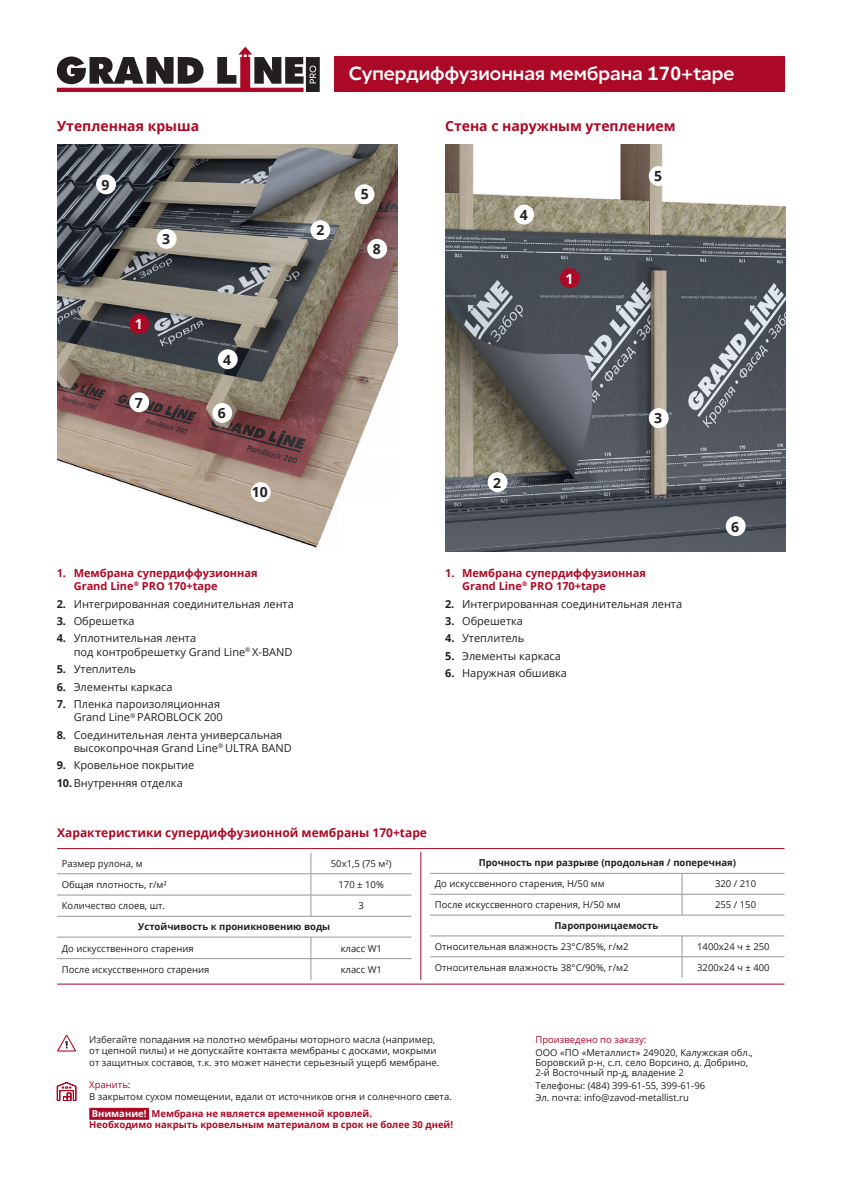
<style>
.page{position:relative;width:842px;height:1191px;background:#fff}
.page>*{position:absolute;margin:0;border:0;box-sizing:border-box;transform-origin:0 0}
.t1{font:500 19px "Red Ring";color:#fff}
.t2{font:700 14px "Open Sans";color:#ac0926}
.t3{font:700 14px "Open Sans";color:#231f20}
.t4{font:700 14px "Open Sans";color:#fff}
.t5{font:700 12px "Open Sans";color:#ac0926}
.t6{font:11px/13.2px "Open Sans";color:#231f20}
.t7{font:700 11px/13.2px "Open Sans";color:#ac0926}
.t8{font:9.5px/11.4px "Open Sans";color:#231f20}
.t9{font:700 9.5px/11.4px "Open Sans";color:#ac0926}
.t10{font:700 9.5px "Open Sans";color:#231f20}
.t11{font:9.5px "Open Sans";color:#ac0926}
.s1{font-weight:700}
.s2{color:#ac0926}
.s3{color:#fff}
</style>
<div class="page">
<img style="left:445px;top:144px;width:340px;height:408px">
<img style="left:57px;top:144px;width:340px;height:404px">
<div style="left:367px;top:239px;width:20px;height:20px;background:#fff;border-radius:50%"></div>
<div style="left:514px;top:205px;width:20px;height:19px;background:#fff;border-radius:50%"></div>
<div style="left:212px;top:403px;width:20px;height:20px;background:#fff;border-radius:50%"></div>
<div style="left:649px;top:166px;width:20px;height:20px;background:#fff;border-radius:50%"></div>
<div style="left:488px;top:472px;width:19px;height:20px;background:#fff;border-radius:50%"></div>
<div style="left:310px;top:220px;width:20px;height:20px;background:#fff;border-radius:50%"></div>
<div style="left:649px;top:408px;width:20px;height:20px;background:#fff;border-radius:50%"></div>
<div style="left:218px;top:349px;width:20px;height:20px;background:#fff;border-radius:50%"></div>
<div style="left:157px;top:229px;width:20px;height:20px;background:#fff;border-radius:50%"></div>
<div style="left:96px;top:174px;width:20px;height:20px;background:#fff;border-radius:50%"></div>
<div style="left:251px;top:482px;width:20px;height:20px;background:#fff;border-radius:50%"></div>
<div style="left:726px;top:516px;width:20px;height:20px;background:#fff;border-radius:50%"></div>
<div style="left:129px;top:392px;width:20px;height:20px;background:#fff;border-radius:50%"></div>
<div style="left:355px;top:184px;width:19px;height:20px;background:#fff;border-radius:50%"></div>
<div style="left:560px;top:268px;width:20px;height:20px;background:#ac0926;border-radius:50%"></div>
<div style="left:129px;top:314px;width:20px;height:20px;background:#ac0926;border-radius:50%"></div>
<div style="left:89px;top:1107px;width:60px;height:12px;background:#ac0926"></div>
<svg style="left:57px;top:1082px;width:20px;height:19px"></svg>
<svg style="left:57px;top:1034px;width:19px;height:17px"></svg>
<div style="left:334px;top:57px;width:451px;height:35px;background:#ac0926"></div>
<svg style="left:57px;top:47px;width:263px;height:45px"></svg>
<hr style="left:57px;top:983px;width:727px;height:1px;background:#ac0926">
<hr style="left:421px;top:851px;width:1px;height:129px;background:#ac0926">
<hr style="left:57px;top:848px;width:727px;height:1px;background:#ac0926">
<hr style="left:57px;top:873px;width:254px;height:1px;background:#939598">
<hr style="left:311px;top:873px;width:100px;height:1px;background:#939598">
<hr style="left:57px;top:894px;width:254px;height:1px;background:#939598">
<hr style="left:311px;top:894px;width:100px;height:1px;background:#939598">
<svg style="left:311px;top:852px;width:1px;height:64px"></svg>
<hr style="left:57px;top:916px;width:254px;height:1px;background:#939598">
<hr style="left:311px;top:916px;width:100px;height:1px;background:#939598">
<hr style="left:57px;top:936px;width:254px;height:1px;background:#939598">
<hr style="left:311px;top:936px;width:100px;height:1px;background:#939598">
<hr style="left:57px;top:958px;width:254px;height:1px;background:#939598">
<hr style="left:311px;top:958px;width:100px;height:1px;background:#939598">
<svg style="left:311px;top:937px;width:1px;height:43px"></svg>
<hr style="left:430px;top:873px;width:252px;height:1px;background:#939598">
<hr style="left:682px;top:873px;width:102px;height:1px;background:#939598">
<hr style="left:430px;top:894px;width:252px;height:1px;background:#939598">
<hr style="left:682px;top:894px;width:102px;height:1px;background:#939598">
<svg style="left:682px;top:873px;width:1px;height:41px"></svg>
<hr style="left:430px;top:914px;width:252px;height:1px;background:#939598">
<hr style="left:682px;top:914px;width:102px;height:1px;background:#939598">
<hr style="left:430px;top:935px;width:252px;height:1px;background:#939598">
<hr style="left:682px;top:935px;width:102px;height:1px;background:#939598">
<hr style="left:430px;top:956px;width:252px;height:1px;background:#939598">
<hr style="left:682px;top:956px;width:102px;height:1px;background:#939598">
<svg style="left:682px;top:936px;width:1px;height:41px"></svg>
<h1 class="t1" style="left:349px;top:61px;width:387px">Супердиффузионная мембрана 170+tape</h1>
<h2 class="t2" style="left:57px;top:116px;width:143px">Утепленная крыша</h2>
<h2 class="t2" style="left:445px;top:116px;width:232px">Стена с наружным утеплением</h2>
<h2 class="t3" style="left:102px;top:175px;width:9px">9</h2>
<h2 class="t3" style="left:162px;top:229px;width:9px">3</h2>
<h2 class="t4" style="left:135px;top:314px;width:9px">1</h2>
<h2 class="t3" style="left:135px;top:393px;width:9px">7</h2>
<h2 class="t3" style="left:223px;top:349px;width:9px">4</h2>
<h2 class="t3" style="left:218px;top:403px;width:9px">6</h2>
<h2 class="t3" style="left:317px;top:220px;width:9px">2</h2>
<h2 class="t3" style="left:361px;top:184px;width:9px">5</h2>
<h2 class="t3" style="left:373px;top:239px;width:9px">8</h2>
<h2 class="t3" style="left:520px;top:205px;width:9px">4</h2>
<h2 class="t4" style="left:565px;top:268px;width:9px">1</h2>
<h2 class="t3" style="left:654px;top:166px;width:9px">5</h2>
<h2 class="t3" style="left:654px;top:408px;width:9px">3</h2>
<h2 class="t3" style="left:252px;top:482px;width:17px">10</h2>
<p class="t7" style="left:74px;top:566px;width:185px;text-indent:-17px">1. Мембрана супердиффузионная<br>Grand Line<sup>®</sup> PRO 170+tape</p>
<p class="t6" style="left:57px;top:596px;width:239px"><span class="s1">2.</span> Интегрированная соединительная лента</p>
<p class="t6" style="left:57px;top:614px;width:79px"><span class="s1">3.</span> Обрешетка</p>
<p class="t6" style="left:74px;top:631px;width:220px;text-indent:-17px"><span class="s1">4.</span> Уплотнительная лента<br>под контробрешетку Grand Line<sup>®</sup> X-BAND</p>
<p class="t6" style="left:57px;top:662px;width:81px"><span class="s1">5.</span> Утеплитель</p>
<p class="t6" style="left:57px;top:679px;width:117px"><span class="s1">6.</span> Элементы каркаса</p>
<p class="t6" style="left:57px;top:697px;width:168px;text-align:right"><span class="s1">7.</span> Пленка пароизоляционная<br>Grand Line<sup>®</sup> PAROBLOCK 200</p>
<p class="t6" style="left:74px;top:728px;width:220px;text-indent:-17px"><span class="s1">8.</span> Соединительная лента универсальная высокопрочная Grand Line<sup>®</sup> ULTRA BAND</p>
<p class="t6" style="left:57px;top:756px;width:139px;line-height:17.5px"><span class="s1">9.</span> Кровельное покрытие<br><span class="s1">10.</span>Внутренняя отделка</p>
<h2 class="t3" style="left:493px;top:472px;width:9px">2</h2>
<p class="t7" style="left:462px;top:566px;width:185px;text-indent:-17px">1. Мембрана супердиффузионная<br>Grand Line<sup>®</sup> PRO 170+tape</p>
<p class="t6" style="left:445px;top:596px;width:239px"><span class="s1">2.</span> Интегрированная соединительная лента</p>
<p class="t6" style="left:445px;top:614px;width:79px"><span class="s1">3.</span> Обрешетка</p>
<p class="t6" style="left:445px;top:631px;width:81px"><span class="s1">4.</span> Утеплитель</p>
<p class="t6" style="left:445px;top:649px;width:117px"><span class="s1">5.</span> Элементы каркаса</p>
<p class="t6" style="left:445px;top:666px;width:123px"><span class="s1">6.</span> Наружная обшивка</p>
<h2 class="t3" style="left:731px;top:516px;width:9px">6</h2>
<p class="t5" style="left:57px;top:824px;width:371px">Характеристики супердиффузионной мембраны 170+tape</p>
<p class="t8" style="left:62px;top:857px;width:83px">Размер рулона, м</p>
<p class="t8" style="left:331px;top:857px;width:62px">50х1,5 (75 м²)</p>
<p class="t8" style="left:62px;top:878px;width:107px">Общая плотность, г/м²</p>
<p class="t8" style="left:339px;top:878px;width:47px">170 ± 10%</p>
<p class="t8" style="left:62px;top:900px;width:105px">Количество слоев, шт.</p>
<p class="t8" style="left:358px;top:900px;width:7px">3</p>
<p class="t10" style="left:138px;top:920px;width:194px">Устойчивость к проникновению воды</p>
<p class="t8" style="left:62px;top:942px;width:133px">До искусственного старения</p>
<p class="t8" style="left:341px;top:942px;width:43px">класс W1</p>
<p class="t8" style="left:62px;top:963px;width:149px">После искусственного старения</p>
<p class="t8" style="left:341px;top:963px;width:43px">класс W1</p>
<p class="t10" style="left:479px;top:856px;width:259px">Прочность при разрыве (продольная / поперечная)</p>
<p class="t8" style="left:435px;top:878px;width:172px">До искуссвенного старения, Н/50 мм</p>
<p class="t8" style="left:715px;top:878px;width:43px">320 / 210</p>
<p class="t8" style="left:435px;top:899px;width:187px">После искуссвенного старения, Н/50 мм</p>
<p class="t8" style="left:715px;top:899px;width:43px">255 / 150</p>
<p class="t10" style="left:554px;top:919px;width:105px">Паропроницаемость</p>
<p class="t8" style="left:435px;top:940px;width:195px">Относительная влажность 23°С/85%, г/м2</p>
<p class="t8" style="left:697px;top:940px;width:74px">1400х24 ч ± 250</p>
<p class="t8" style="left:435px;top:961px;width:195px">Относительная влажность 38°С/90%, г/м2</p>
<p class="t8" style="left:697px;top:961px;width:74px">3200х24 ч ± 400</p>
<p class="t8" style="left:89px;top:1033px;width:351px">Избегайте попадания на полотно мембраны моторного масла (например, от цепной пилы) и не допускайте контакта мембраны с досками, мокрыми от защитных составов, т.к. это может нанести серьезный ущерб мембране.</p>
<p class="t8" style="left:89px;top:1079px;width:364px"><span class="s2">Хранить</span>:<br>В закрытом сухом помещении, вдали от источников огня и солнечного света.</p>
<p class="t9" style="left:89px;top:1107px;width:365px"><span class="s3">Внимание!</span> Мембрана не является временной кровлей.<br>Необходимо накрыть кровельным материалом в срок не более 30 дней!</p>
<p class="t11" style="left:535px;top:1032px;width:112px">Произведено по заказу:</p>
<p class="t8" style="left:535px;top:1047px;width:219px;line-height:10px">ООО «ПО «Металлист» 249020, Калужская обл.,<br>Боровский р-н, с.п. село Ворсино, д. Добрино,<br>2-й Восточный пр-д, владение 2</p>
<p class="t8" style="left:535px;top:1078px;width:171px;line-height:12.8px">Телефоны: (484) 399-61-55, 399-61-96<br>Эл. почта: info@zavod-metallist.ru</p>
</div>
